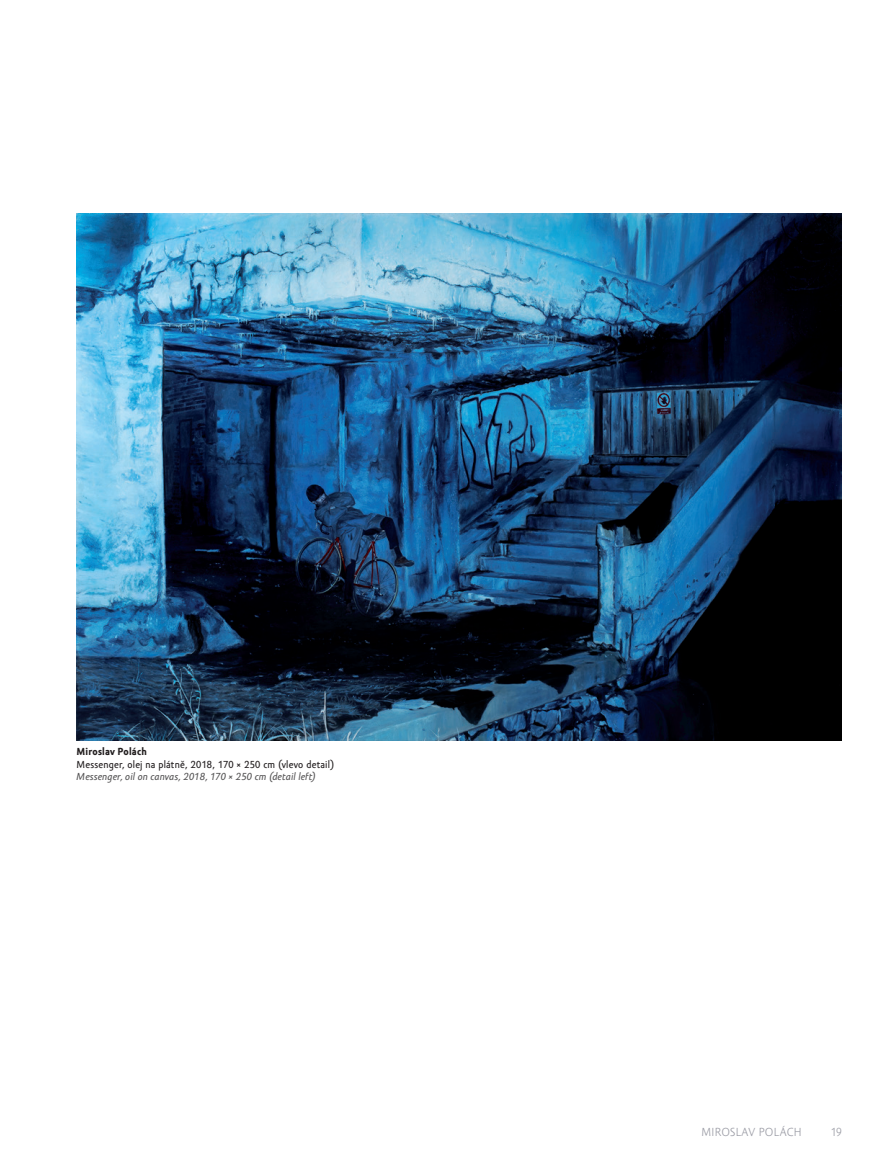
<style>
.page{position:relative;width:893px;height:1170px;background:#fff}
.page>*{position:absolute;margin:0;border:0;box-sizing:border-box;transform-origin:0 0}
.t1{font:12px "Amor Sans Pro";letter-spacing:.02em;color:#9d9ea7}
.t2{font:10.5px "Amor Sans Text Pro";letter-spacing:.015em;color:#231f20}
.t3{font:italic 10.5px "Amor Sans Text Pro";letter-spacing:.01em;color:#575657}
.t4{font:700 10.5px "Amor Sans Text Pro";letter-spacing:.015em;color:#231f20}
</style>
<div class="page">
<img style="left:77px;top:213px;width:765px;height:527px">
<p class="t4" style="left:77px;top:745px;width:72px">Miroslav Polách</p>
<p class="t2" style="left:77px;top:758px;width:259px">Messenger, olej na plátně, 2018, 170 × 250 cm (vlevo detail)</p>
<p class="t3" style="left:77px;top:770px;width:241px">Messenger, oil on canvas, 2018, 170 × 250 cm (detail left)</p>
<p class="t1" style="left:701px;top:1125px;width:102px">MIROSLAV POLÁCH</p>
<p class="t1" style="left:830px;top:1125px;width:13px">19</p>
</div>
